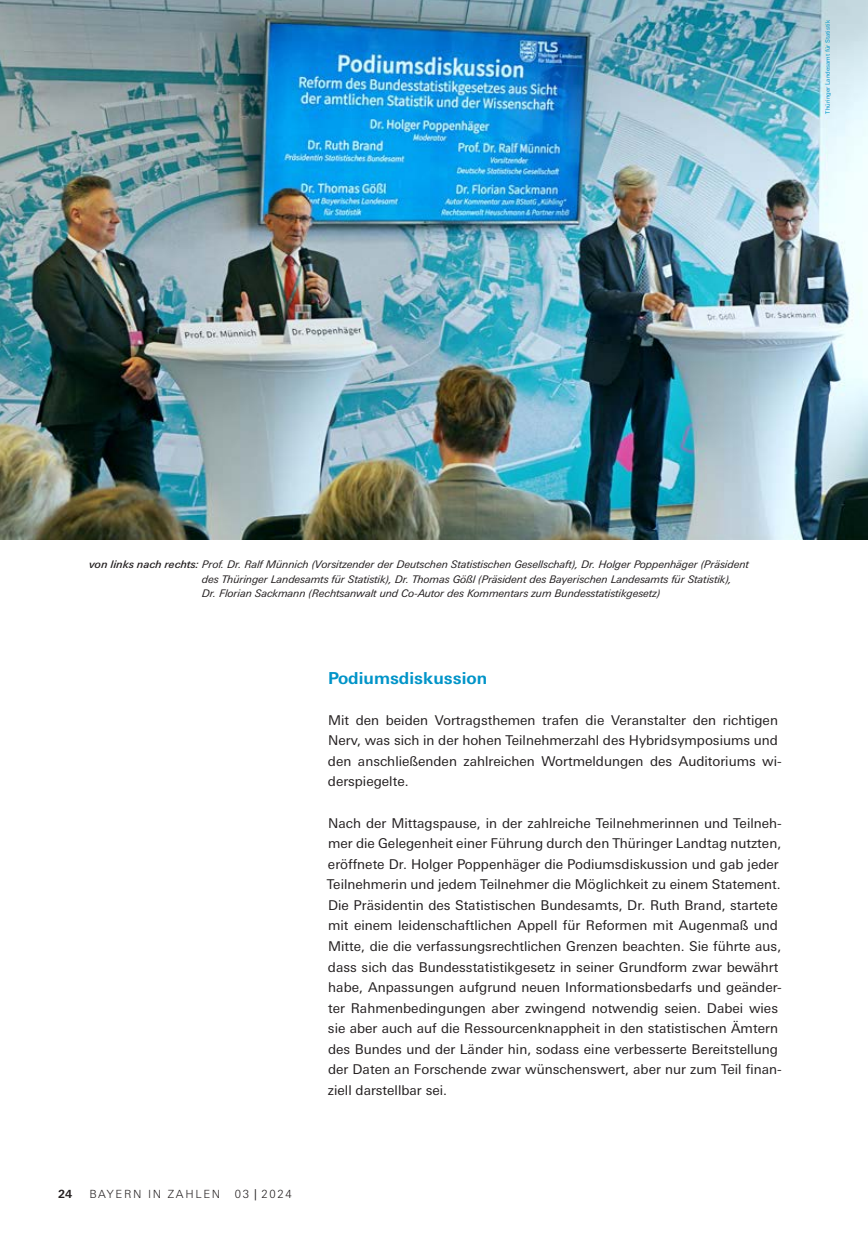
<style>
.page{position:relative;width:868px;height:1234px;background:#fff}
.page>*{position:absolute;margin:0;border:0;box-sizing:border-box;transform-origin:0 0}
.t1{font:700 16.5px "Univers Next Pro";color:#0094c8}
.t2{font:13.5px/20.5px "Univers Next Pro";color:#231f20}
.t3{font:300 11.25px "Univers Next Pro";letter-spacing:.15em;color:#231f20}
.t4{font:700 11.25px "Univers Next Pro";color:#231f20}
.t5{font:italic 10.5px/14.7px "Univers Next Pro";color:#231f20}
.t6{font:6px "Univers Next Pro";color:#0094c8}
.s1{font-weight:500}
.s2{font-family:"Univers Next Pro Regular 3";font-weight:400}
</style>
<div class="page">
<img style="left:0;top:0;width:867px;height:539px">
<p class="t6" style="left:824px;top:113px;width:95px;rotate:-90deg">Thüringer Landesamt für Statistik</p>
<p class="t5" style="left:202px;top:556px;width:548px;text-indent:-113px"><span class="s1">von links nach rechts:</span> Prof. Dr. Ralf Münnich (Vorsitzender der Deutschen Statistischen Gesellschaft), Dr. Holger Poppenhäger (Präsident des Thüringer Landesamts für Statistik), Dr. Thomas Gößl (Präsident des Bayerischen Landesamts für Statistik),<br>Dr. Florian Sackmann (Rechtsanwalt und Co-Autor des Kommentars zum Bundesstatistikgesetz)</p>
<p class="t1" style="left:328px;top:667px;width:161px">Podiumsdiskussion</p>
<p class="t2" style="left:328px;top:709px;width:455px">Mit den beiden Vortragsthemen trafen die Veranstalter den richtigen Nerv, was sich in der hohen Teilnehmerzahl des Hybridsymposiums und den anschließenden zahlreichen Wortmeldungen des Auditoriums wi&shy;derspiegelte.</p>
<p class="t2" style="left:327px;top:812px;width:456px">Nach der Mittagspause, in der zahlreiche Teilnehmerinnen und Teilneh&shy;mer die Gelegenheit einer Führung durch den Thüringer Landtag nutzten, eröffnete Dr. Holger Poppenhäger die Podiumsdiskussion und gab jeder Teilnehmerin und jedem Teilnehmer die Möglichkeit zu einem Statement.<br>Die Präsidentin des Statistischen Bundesamts, Dr. Ruth Brand, startete mit einem leidenschaftlichen Appell für Reformen mit Augenmaß und Mitte, die die verfassungsrechtlichen Grenzen beachten. Sie führte aus, dass sich das Bundesstatistikgesetz in seiner Grundform zwar bewährt habe, Anpassungen aufgrund neuen Informationsbedarfs und geänder&shy;ter Rahmenbedingungen aber zwingend notwendig seien. Dabei wies sie aber auch auf die Ressourcenknappheit in den statistischen Ämtern des Bundes und der Länder hin, sodass eine verbesserte Bereitstellung der Daten an Forschende zwar wünschenswert, aber nur zum Teil finan&shy;ziell darstellbar sei.</p>
<p class="t4" style="left:58px;top:1186px;width:16px">24</p>
<p class="t3" style="left:89px;top:1187px;width:132px">BAYERN IN ZAHLEN</p>
<p class="t3" style="left:235px;top:1187px;width:58px">03 <span class="s2">|</span> 2024</p>
</div>
